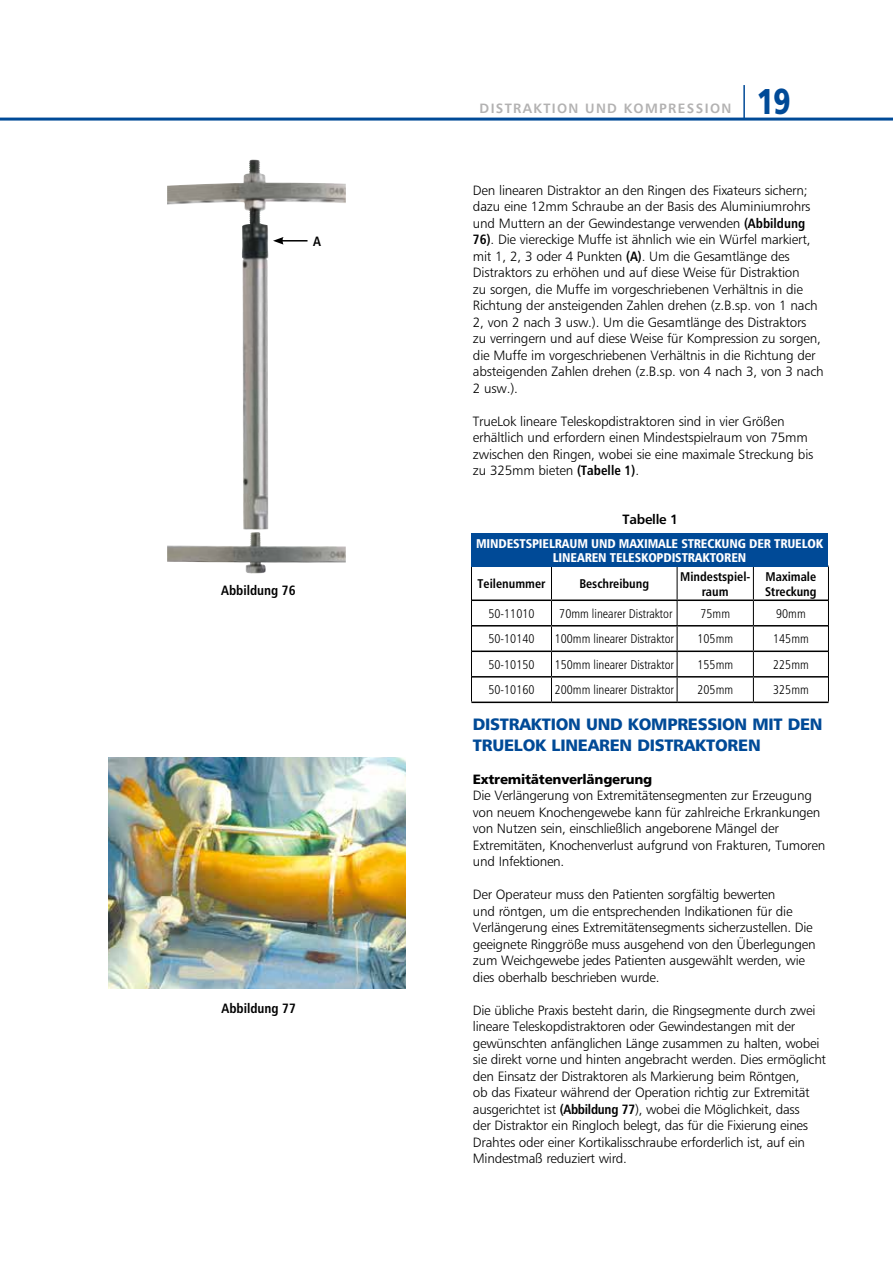
<style>
.page{position:relative;width:893px;height:1263px;background:#fff}
.page>*{position:absolute;margin:0;border:0;box-sizing:border-box;transform-origin:0 0}
.t1{font:36px "Humanist 777 BT Black B";color:#004a97;scale:.8 1}
.t2{font:16.5px/21px "Humanist 777 BT Black B";letter-spacing:-.015em;color:#004a97}
.t3{font:13.5px/16.5px "Humanist 777 BT Light B";letter-spacing:-.02em;color:#000}
.t4{font:13.5px "Humanist 777 BT Bold B";letter-spacing:.1em;color:#b3b2b2}
.t5{font:13.5px "Humanist 777 BT Black B";letter-spacing:-.015em;color:#000}
.t6{font:13.5px "Humanist 777 BT Bold Condensed B";color:#000}
.t7{font:13.5px "Humanist 777 BT Bold B";letter-spacing:-.02em;color:#000}
.t8{font:12.75px/14.1px "Humanist 777 BT Black Condensed B";letter-spacing:-.01em;color:#fff;text-align:center}
.t9{font:12.6px "Humanist 777 BT Light Condensed B";color:#000}
.t10{font:12.6px/15.5px "Humanist 777 BT Bold Condensed B";color:#000;text-align:center}
.s1{font-family:"Humanist 777 BT Bold Condensed B"}
</style>
<div class="page">
<svg style="left:472px;top:567px;width:356px;height:134px"></svg>
<hr style="left:472px;top:599px;width:79px;height:2px;background:#000">
<hr style="left:551px;top:599px;width:126px;height:2px;background:#000">
<hr style="left:677px;top:599px;width:76px;height:2px;background:#000">
<hr style="left:753px;top:599px;width:75px;height:2px;background:#000">
<hr style="left:472px;top:625px;width:79px;height:1px;background:#000">
<hr style="left:551px;top:625px;width:126px;height:1px;background:#000">
<hr style="left:677px;top:625px;width:76px;height:1px;background:#000">
<hr style="left:753px;top:625px;width:75px;height:1px;background:#000">
<hr style="left:472px;top:650px;width:79px;height:2px;background:#000">
<hr style="left:551px;top:650px;width:126px;height:2px;background:#000">
<hr style="left:677px;top:650px;width:76px;height:2px;background:#000">
<hr style="left:753px;top:650px;width:75px;height:2px;background:#000">
<hr style="left:472px;top:676px;width:79px;height:1px;background:#000">
<hr style="left:551px;top:676px;width:126px;height:1px;background:#000">
<hr style="left:677px;top:676px;width:76px;height:1px;background:#000">
<hr style="left:753px;top:676px;width:75px;height:1px;background:#000">
<hr style="left:471px;top:701px;width:80px;height:2px;background:#000">
<hr style="left:551px;top:701px;width:126px;height:2px;background:#000">
<hr style="left:677px;top:701px;width:76px;height:2px;background:#000">
<hr style="left:753px;top:701px;width:75px;height:2px;background:#000">
<hr style="left:471px;top:567px;width:1px;height:33px;background:#000">
<hr style="left:551px;top:567px;width:1px;height:32px;background:#000">
<hr style="left:677px;top:567px;width:1px;height:32px;background:#000">
<hr style="left:753px;top:567px;width:1px;height:32px;background:#000">
<hr style="left:828px;top:567px;width:1px;height:33px;background:#000">
<svg style="left:471px;top:600px;width:1px;height:101px"></svg>
<svg style="left:551px;top:601px;width:1px;height:100px"></svg>
<svg style="left:677px;top:601px;width:1px;height:100px"></svg>
<svg style="left:753px;top:601px;width:1px;height:100px"></svg>
<svg style="left:828px;top:600px;width:1px;height:101px"></svg>
<div style="left:471px;top:533px;width:357px;height:34px;background:#004a97"></div>
<img style="left:167px;top:160px;width:179px;height:381px">
<hr style="left:281px;top:240px;width:27px;height:2px;background:#000">
<svg style="left:273px;top:237px;width:11px;height:8px"></svg>
<img style="left:108px;top:757px;width:297px;height:232px">
<hr style="left:743px;top:85px;width:2px;height:34px;background:#004a97">
<hr style="left:0;top:118px;width:893px;height:3px;background:#004a97">
<p class="t6" style="left:313px;top:233px;width:9px">A</p>
<p class="t6" style="left:221px;top:582px;width:76px">Abbildung 76</p>
<p class="t6" style="left:221px;top:1000px;width:76px">Abbildung 77</p>
<p class="t4" style="left:480px;top:100px;width:253px">DISTRAKTION UND KOMPRESSION</p>
<h1 class="t1" style="left:757px;top:78px;width:44px">19</h1>
<p class="t3" style="left:473px;top:181px;width:352px">Den linearen Distraktor an den Ringen des Fixateurs sichern; dazu eine 12mm Schraube an der Basis des Aluminiumrohrs und Muttern an der Gewindestange verwenden <span class="s1">(Abbildung 76)</span>. Die viereckige Muffe ist ähnlich wie ein Würfel markiert, mit 1, 2, 3 oder 4 Punkten <span class="s1">(A)</span>. Um die Gesamtlänge des Distraktors zu erhöhen und auf diese Weise für Distraktion<br>zu sorgen, die Muffe im vorgeschriebenen Verhältnis in die Richtung der ansteigenden Zahlen drehen (z.B.sp. von 1 nach 2, von 2 nach 3 usw.). Um die Gesamtlänge des Distraktors<br>zu verringern und auf diese Weise für Kompression zu sorgen, die Muffe im vorgeschriebenen Verhältnis in die Richtung der absteigenden Zahlen drehen (z.B.sp. von 4 nach 3, von 3 nach 2 usw.).</p>
<p class="t3" style="left:473px;top:412px;width:342px">TrueLok lineare Teleskopdistraktoren sind in vier Größen erhältlich und erfordern einen Mindestspielraum von 75mm zwischen den Ringen, wobei sie eine maximale Streckung bis zu 325mm bieten <span class="s1">(Tabelle 1)</span>.</p>
<p class="t7" style="left:623px;top:511px;width:57px">Tabelle 1</p>
<p class="t8" style="left:476px;top:536px;width:349px">MINDESTSPIELRAUM UND MAXIMALE STRECKUNG DER TRUELOK<br>LINEAREN TELESKOPDISTRAKTOREN</p>
<p class="t10" style="left:478px;top:576px;width:69px">Teilenummer</p>
<p class="t10" style="left:579px;top:576px;width:71px">Beschreibung</p>
<p class="t10" style="left:680px;top:568px;width:72px">Mindestspiel&shy;raum</p>
<p class="t10" style="left:765px;top:568px;width:53px;text-align:left">Maximale<br>Streckung</p>
<p class="t9" style="left:488px;top:606px;width:48px">50-11010</p>
<p class="t9" style="left:559px;top:606px;width:115px">70mm linearer Distraktor</p>
<p class="t9" style="left:700px;top:606px;width:31px">75mm</p>
<p class="t9" style="left:776px;top:606px;width:31px">90mm</p>
<p class="t9" style="left:488px;top:631px;width:48px">50-10140</p>
<p class="t9" style="left:555px;top:631px;width:121px">100mm linearer Distraktor</p>
<p class="t9" style="left:697px;top:631px;width:37px">105mm</p>
<p class="t9" style="left:773px;top:631px;width:37px">145mm</p>
<p class="t9" style="left:488px;top:657px;width:48px">50-10150</p>
<p class="t9" style="left:555px;top:657px;width:121px">150mm linearer Distraktor</p>
<p class="t9" style="left:697px;top:657px;width:37px">155mm</p>
<p class="t9" style="left:773px;top:657px;width:37px">225mm</p>
<p class="t9" style="left:488px;top:682px;width:48px">50-10160</p>
<p class="t9" style="left:555px;top:682px;width:121px">200mm linearer Distraktor</p>
<p class="t9" style="left:697px;top:682px;width:37px">205mm</p>
<p class="t9" style="left:773px;top:682px;width:37px">325mm</p>
<p class="t2" style="left:473px;top:713px;width:351px">DISTRAKTION UND KOMPRESSION MIT DEN<br>TRUELOK LINEAREN DISTRAKTOREN</p>
<p class="t5" style="left:473px;top:770px;width:181px">Extremitätenverlängerung</p>
<p class="t3" style="left:473px;top:787px;width:354px">Die Verlängerung von Extremitätensegmenten zur Erzeugung von neuem Knochengewebe kann für zahlreiche Erkrankungen von Nutzen sein, einschließlich angeborene Mängel der Extremitäten, Knochenverlust aufgrund von Frakturen, Tumoren und Infektionen.</p>
<p class="t3" style="left:473px;top:886px;width:344px">Der Operateur muss den Patienten sorgfältig bewerten<br>und röntgen, um die entsprechenden Indikationen für die Verlängerung eines Extremitätensegments sicherzustellen. Die geeignete Ringgröße muss ausgehend von den Überlegungen zum Weichgewebe jedes Patienten ausgewählt werden, wie dies oberhalb beschrieben wurde.</p>
<p class="t3" style="left:473px;top:1002px;width:355px">Die übliche Praxis besteht darin, die Ringsegmente durch zwei lineare Teleskopdistraktoren oder Gewindestangen mit der gewünschten anfänglichen Länge zusammen zu halten, wobei sie direkt vorne und hinten angebracht werden. Dies ermöglicht den Einsatz der Distraktoren als Markierung beim Röntgen,<br>ob das Fixateur während der Operation richtig zur Extremität ausgerichtet ist <span class="s1">(Abbildung 77</span>), wobei die Möglichkeit, dass<br>der Distraktor ein Ringloch belegt, das für die Fixierung eines Drahtes oder einer Kortikalisschraube erforderlich ist, auf ein Mindestmaß reduziert wird.</p>
</div>
